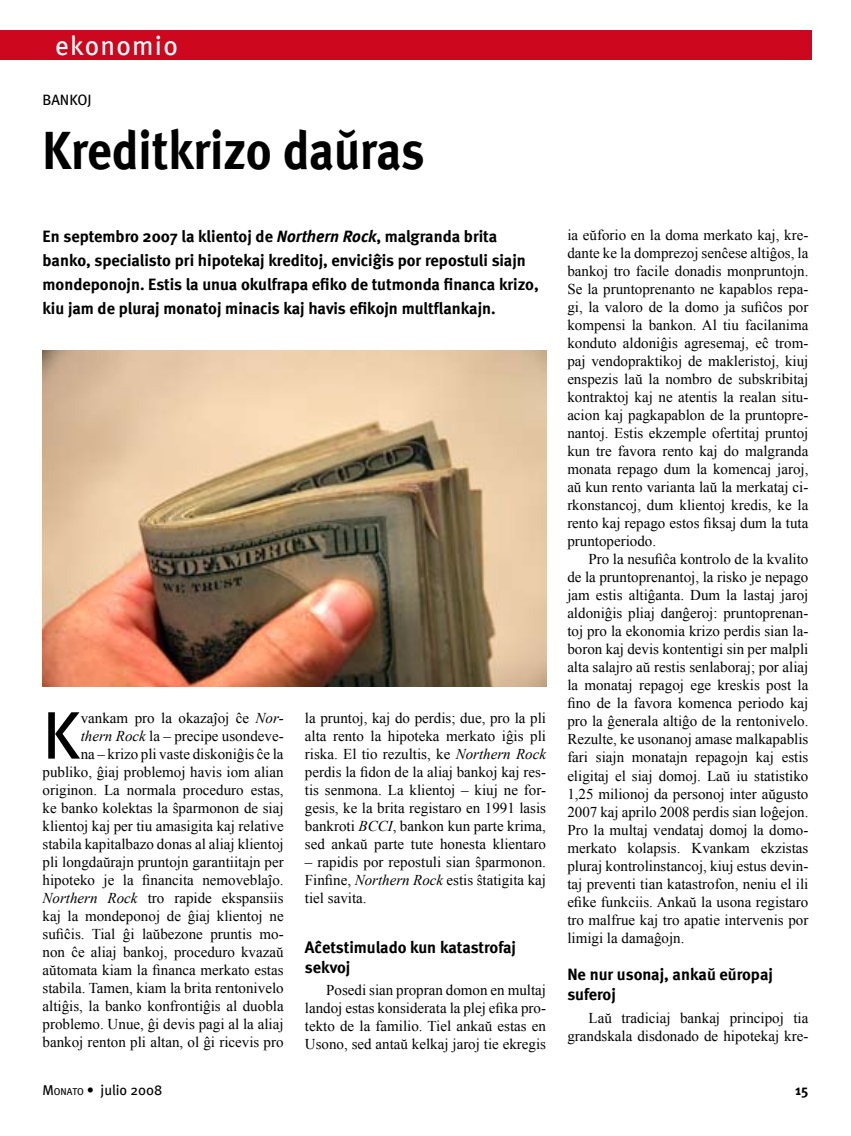
<style>
.page{position:relative;width:851px;height:1136px;background:#fff}
.page>*{position:absolute;margin:0;border:0;box-sizing:border-box;transform-origin:0 0}
.t1{font:67.2px "Meta Eo Bk";color:#000}
.t2{font:700 54px "Meta Eo Bd";color:#000;scale:.9 1}
.t3{font:27px "Meta Eo Bk";letter-spacing:.045em;color:#fff}
.t4{font:700 16.5px/24px "Meta Eo Bd";color:#000}
.t5{font:15px/18px "Times New Roman";color:#000;text-align:justify}
.t6{font:15px "Meta Eo Bk";color:#000}
.t7{font:14.25px "Meta Eo Bk";color:#000}
.t8{font:700 14.25px "Meta Eo Bd";color:#000}
.s1{font-weight:400;font-style:italic}
.s2{font-style:italic}
.s3{font-size:10.05px}
</style>
<div class="page">
<div style="left:0;top:30px;width:811px;height:30px;background:#cc071e"></div>
<img style="left:43px;top:350px;width:503px;height:336px">
<h3 class="t3" style="left:55px;top:29px;width:124px">ekonomio</h3>
<p class="t6" style="left:43px;top:90px;width:51px">BANKOJ</p>
<h2 class="t2" style="left:43px;top:117px;width:426px">Kreditkrizo daŭras</h2>
<p class="t4" style="left:43px;top:224px;width:497px">En septembro 2007 la klientoj de <span class="s1">Northern Rock</span>, malgranda brita banko, specialisto pri hipotekaj kreditoj, enviciĝis por repostuli siajn mondeponojn. Estis la unua okulfrapa efiko de tutmonda financa krizo, kiu jam de pluraj monatoj minacis kaj havis efikojn multflankajn.</p>
<p class="t5" style="left:43px;top:708px;width:242px;text-align:right">vankam pro la okazaĵoj ĉe <span class="s2">Nor-<br>thern Rock</span> la – precipe usondeve-<br>na – krizo pli vaste diskoniĝis ĉe la publiko, ĝiaj problemoj havis iom alian originon. La normala proceduro estas, ke banko kolektas la ŝparmonon de siaj klientoj kaj per tiu amasigita kaj relative stabila kapitalbazo donas al aliaj klientoj pli longdaŭrajn pruntojn garantiitajn per hipoteko je la financita nemoveblaĵo.<br><span class="s2">Northern Rock</span> tro rapide ekspansiis kaj la mondeponoj de ĝiaj klientoj ne sufiĉis. Tial ĝi laŭbezone pruntis mo&shy;non ĉe aliaj bankoj, proceduro kvazaŭ aŭtomata kiam la financa merkato estas stabila. Tamen, kiam la brita rentonivelo altiĝis, la banko konfrontiĝis al duobla problemo. Unue, ĝi devis pagi al la aliaj bankoj renton pli altan, ol ĝi ricevis pro</p>
<p class="t5" style="left:305px;top:708px;width:242px">la pruntoj, kaj do perdis; due, pro la pli alta rento la hipoteka merkato iĝis pli riska. El tio rezultis, ke <span class="s2">Northern Rock </span>perdis la fidon de la aliaj bankoj kaj res&shy;tis senmona. La klientoj – kiuj ne for&shy;gesis, ke la brita registaro en 1991 lasis bankroti <span class="s2">BCCI</span>, bankon kun parte krima, sed ankaŭ parte tute honesta klientaro</p>
<h1 class="t1" style="left:43px;top:694px;width:40px">K</h1>
<p class="t5" style="left:305px;top:852px;width:242px">– rapidis por repostuli sian ŝparmonon.<br>Finfine, <span class="s2">Northern Rock</span> estis ŝtatigita kaj tiel savita.</p>
<p class="t4" style="left:305px;top:937px;width:213px;line-height:19.8px">Aĉetstimulado kun katastrofaj sekvoj</p>
<p class="t5" style="left:305px;top:980px;width:242px;text-indent:21px">Posedi sian propran domon en multaj landoj estas konsiderata la plej efika pro&shy;tekto de la familio. Tiel ankaŭ estas en Usono, sed antaŭ kelkaj jaroj tie ekregis</p>
<p class="t5" style="left:567px;top:226px;width:242px">ia eŭforio en la doma merkato kaj, kre&shy;dante ke la domprezoj senĉese altiĝos, la bankoj tro facile donadis monpruntojn.<br>Se la pruntoprenanto ne kapablos repa&shy;gi, la valoro de la domo ja sufiĉos por kompensi la bankon. Al tiu facilanima konduto aldoniĝis agresemaj, eĉ trom&shy;paj vendopraktikoj de makleristoj, kiuj enspezis laŭ la nombro de subskribitaj kontraktoj kaj ne atentis la realan situ&shy;acion kaj pagkapablon de la pruntopre&shy;nantoj. Estis ekzemple ofertitaj pruntoj kun tre favora rento kaj do malgranda monata repago dum la komencaj jaroj, aŭ kun rento varianta laŭ la merkataj ci&shy;rkonstancoj, dum klientoj kredis, ke la rento kaj repago estos fiksaj dum la tuta pruntoperiodo.</p>
<p class="t5" style="left:567px;top:550px;width:242px;text-indent:21px">Pro la nesufiĉa kontrolo de la kvalito de la pruntoprenantoj, la risko je nepago jam estis altiĝanta. Dum la lastaj jaroj aldoniĝis pliaj danĝeroj: pruntoprenan&shy;toj pro la ekonomia krizo perdis sian la&shy;boron kaj devis kontentigi sin per malpli alta salajro aŭ restis senlaboraj; por aliaj la monataj repagoj ege kreskis post la fino de la favora komenca periodo kaj pro la ĝenerala altiĝo de la rentonivelo.<br>Rezulte, ke usonanoj amase malkapablis fari siajn monatajn repagojn kaj estis eligitaj el siaj domoj. Laŭ iu statistiko 1,25 milionoj da personoj inter aŭgusto 2007 kaj aprilo 2008 perdis sian loĝejon.<br>Pro la multaj vendataj domoj la domo&shy;merkato kolapsis. Kvankam ekzistas pluraj kontrolinstancoj, kiuj estus devin&shy;taj preventi tian katastrofon, neniu el ili efike funkciis. Ankaŭ la usona registaro tro malfrue kaj tro apatie intervenis por limigi la damaĝojn.</p>
<p class="t4" style="left:567px;top:964px;width:207px;line-height:19.8px">Ne nur usonaj, ankaŭ eŭropaj suferoj</p>
<p class="t5" style="left:567px;top:1008px;width:242px;text-align:right">Laŭ tradiciaj bankaj principoj tia grandskala disdonado de hipotekaj kre-</p>
<p class="t7" style="left:43px;top:1081px;width:121px">M<span class="s3">onato</span> • julio 2008</p>
<p class="t8" style="left:795px;top:1081px;width:15px">15</p>
</div>
